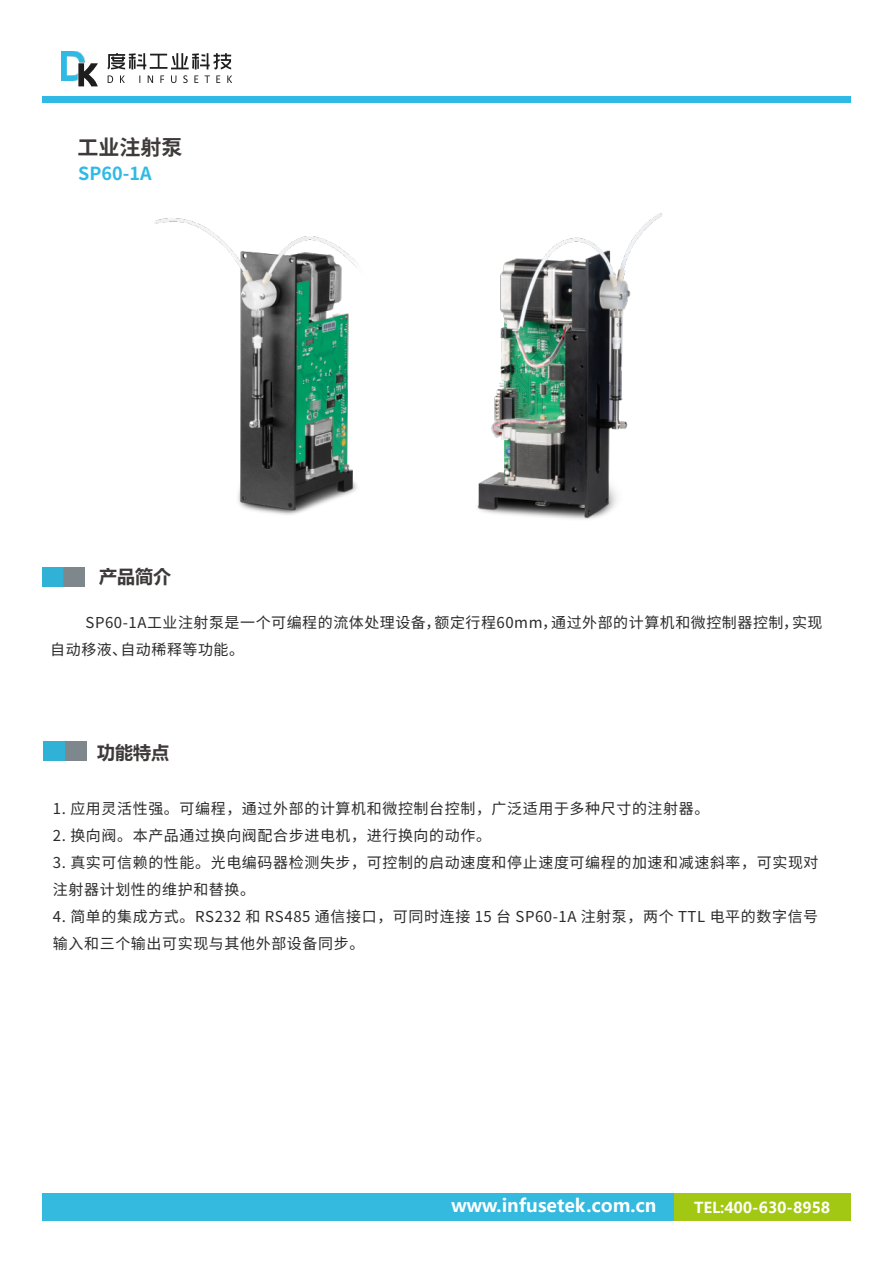
<style>
.page{position:relative;width:893px;height:1263px;background:#fff}
.page>*{position:absolute;margin:0;border:0;box-sizing:border-box;transform-origin:0 0}
.t1{font:700 21px "Source Han Sans CN";color:#3e3a39}
.t2{font:700 18px "Microsoft Ya Hei";color:#fff}
.t3{font:700 18px "Microsoft Ya Hei";color:#3e3a39}
.t4{font:700 18px "Source Han Sans CN";color:#2ebae5}
.t5{font:15px/27px "Source Han Sans CN";letter-spacing:.04em;color:#2b2b2b}
.t6{font:700 15px "Microsoft Ya Hei";color:#fff}
</style>
<div class="page">
<div style="left:671px;top:1193px;width:179px;height:28px;background:#a3c814"></div>
<div style="left:43px;top:1193px;width:631px;height:28px;background:#34b9df"></div>
<img style="left:44px;top:741px;width:42px;height:19px">
<img style="left:42px;top:567px;width:43px;height:19px">
<img style="left:61px;top:51px;width:23px;height:30px">
<svg style="left:78px;top:63px;width:20px;height:23px"></svg>
<svg style="left:108px;top:75px;width:124px;height:8px"></svg>
<svg style="left:107px;top:53px;width:124px;height:16px"></svg>
<div style="left:42px;top:97px;width:808px;height:6px;background:#2ebae5"></div>
<img style="left:154px;top:218px;width:203px;height:297px">
<img style="left:477px;top:213px;width:186px;height:306px">
<h1 class="t1" style="left:77px;top:136px;width:106px">工业注射泵</h1>
<p class="t4" style="left:78px;top:164px;width:75px">SP60-1A</p>
<p class="t3" style="left:99px;top:564px;width:73px">产品简介</p>
<p class="t5" style="left:50px;top:609px;width:774px;text-indent:35px">SP60-1A工业注射泵是一个可编程的流体处理设备，额定行程60mm，通过外部的计算机和微控制器控制，实现自动移液、自动稀释等功能。</p>
<p class="t3" style="left:97px;top:739px;width:73px">功能特点</p>
<p class="t5" style="left:53px;top:795px;width:658px">1. 应用灵活性强。可编程，通过外部的计算机和微控制台控制，广泛适用于多种尺寸的注射器。</p>
<p class="t5" style="left:53px;top:822px;width:440px">2. 换向阀。本产品通过换向阀配合步进电机，进行换向的动作。</p>
<p class="t5" style="left:53px;top:849px;width:767px">3. 真实可信赖的性能。光电编码器检测失步，可控制的启动速度和停止速度可编程的加速和减速斜率，可实现对注射器计划性的维护和替换。</p>
<p class="t5" style="left:53px;top:903px;width:767px">4. 简单的集成方式。RS232 和 RS485 通信接口，可同时连接 15 台 SP60-1A 注射泵，两个 TTL 电平的数字信号输入和三个输出可实现与其他外部设备同步。</p>
<p class="t2" style="left:451px;top:1193px;width:207px">www.infusetek.com.cn</p>
<p class="t6" style="left:694px;top:1197px;width:138px">TEL:400-630-8958</p>
</div>
